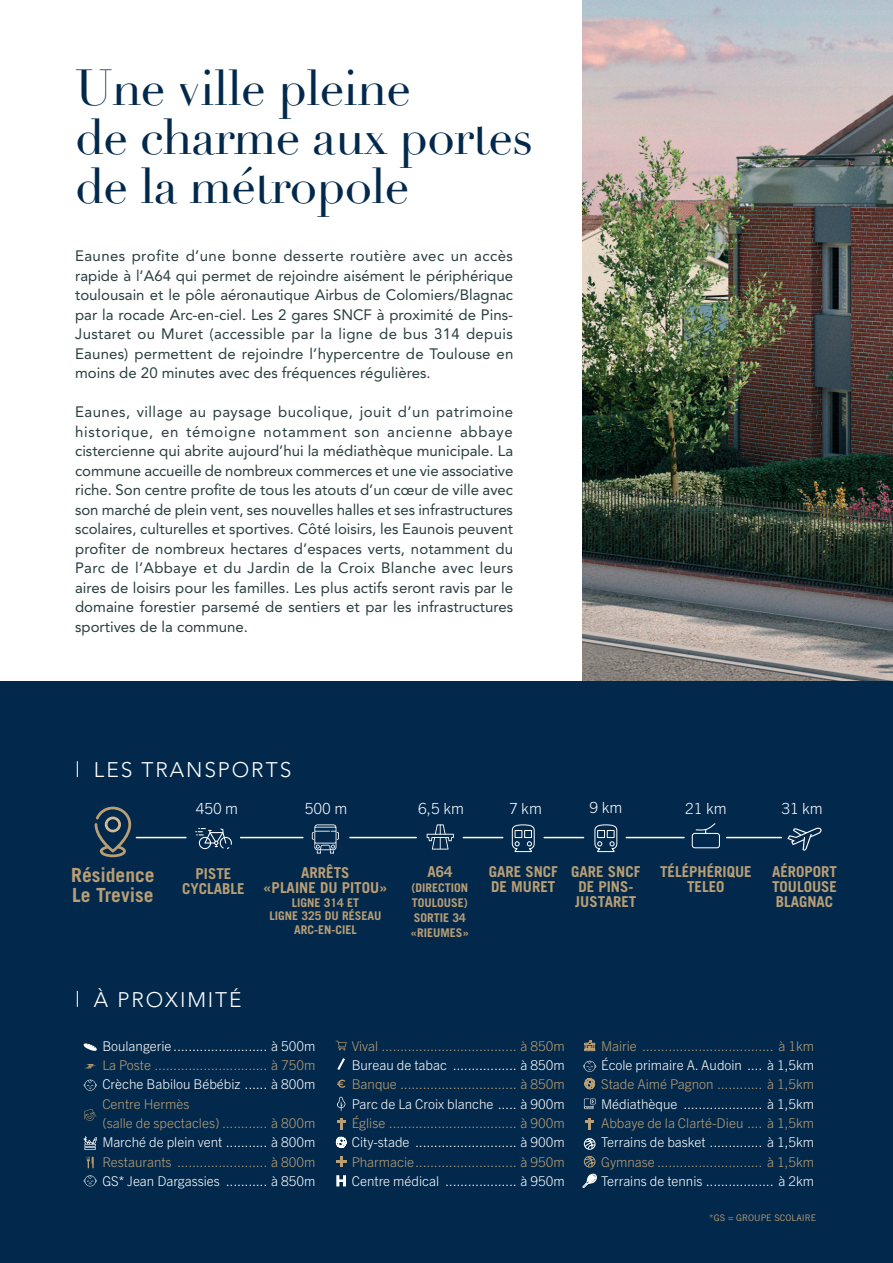
<style>
.page{position:relative;width:893px;height:1263px;background:#fff}
.page>*{position:absolute;margin:0;border:0;box-sizing:border-box;transform-origin:0 0}
.t1{font:49.5px/49.2px "Didot";letter-spacing:-.02em;color:#02294c}
.t2{font:300 21px "Avenir LT Std";letter-spacing:.09em;color:#fff}
.t3{font:700 19.5px/19.5px "Trade Gothic LT Std";color:#bb9f74}
.t4{font:300 15.45px "Trade Gothic Next LT Pro";color:#fff}
.t5{font:15px/19.5px "Avenir LT Std";color:#2a3d3f;text-align:justify}
.t6{font:700 15px/15px "Trade Gothic LT Std";color:#bb9f74;text-align:center}
.t7{font:300 13.5px/19.4px "Trade Gothic Next LT Pro";color:#bb9f74}
.t8{font:300 13.5px "Trade Gothic Next LT Pro";color:#fff}
.t9{font:700 12px/15px "Trade Gothic LT Std";color:#bb9f74}
.t10{font:9px "Trade Gothic LT Std";color:#bb9f74}
</style>
<div class="page">
<img style="left:583px;top:0;width:310px;height:681px">
<div style="left:0;top:681px;width:893px;height:582px;background:#02294c"></div>
<svg style="left:77px;top:761px;width:1px;height:16px"></svg>
<svg style="left:77px;top:991px;width:1px;height:16px"></svg>
<hr style="left:136px;top:837px;width:50px;height:1px;background:#fff">
<hr style="left:241px;top:837px;width:62px;height:1px;background:#fff">
<hr style="left:350px;top:837px;width:66px;height:1px;background:#fff">
<hr style="left:463px;top:837px;width:40px;height:1px;background:#fff">
<hr style="left:544px;top:837px;width:40px;height:1px;background:#fff">
<hr style="left:727px;top:837px;width:54px;height:1px;background:#fff">
<hr style="left:626px;top:837px;width:58px;height:1px;background:#fff">
<svg style="left:95px;top:807px;width:36px;height:50px"></svg>
<svg style="left:787px;top:827px;width:35px;height:23px"></svg>
<svg style="left:511px;top:824px;width:24px;height:28px"></svg>
<svg style="left:594px;top:824px;width:24px;height:28px"></svg>
<svg style="left:427px;top:824px;width:27px;height:25px"></svg>
<svg style="left:84px;top:1109px;width:13px;height:12px"></svg>
<svg style="left:584px;top:1138px;width:11px;height:11px"></svg>
<svg style="left:584px;top:1156px;width:11px;height:11px"></svg>
<svg style="left:585px;top:1118px;width:9px;height:11px"></svg>
<svg style="left:337px;top:1118px;width:9px;height:11px"></svg>
<svg style="left:85px;top:1064px;width:11px;height:4px"></svg>
<svg style="left:337px;top:1079px;width:8px;height:9px"></svg>
<svg style="left:336px;top:1041px;width:11px;height:9px"></svg>
<svg style="left:337px;top:1096px;width:8px;height:15px"></svg>
<svg style="left:195px;top:828px;width:37px;height:21px"></svg>
<svg style="left:312px;top:824px;width:27px;height:29px"></svg>
<svg style="left:336px;top:1137px;width:10px;height:11px"></svg>
<svg style="left:585px;top:1078px;width:10px;height:12px"></svg>
<svg style="left:691px;top:823px;width:29px;height:26px"></svg>
<svg style="left:83px;top:1043px;width:14px;height:8px"></svg>
<svg style="left:336px;top:1156px;width:10px;height:10px"></svg>
<svg style="left:84px;top:1080px;width:13px;height:11px"></svg>
<svg style="left:583px;top:1061px;width:13px;height:11px"></svg>
<svg style="left:84px;top:1175px;width:13px;height:11px"></svg>
<svg style="left:584px;top:1040px;width:11px;height:11px"></svg>
<svg style="left:84px;top:1136px;width:13px;height:13px"></svg>
<svg style="left:582px;top:1173px;width:15px;height:15px"></svg>
<svg style="left:336px;top:1175px;width:10px;height:11px"></svg>
<svg style="left:584px;top:1098px;width:11px;height:11px"></svg>
<svg style="left:337px;top:1058px;width:8px;height:12px"></svg>
<svg style="left:87px;top:1156px;width:7px;height:12px"></svg>
<h1 class="t1" style="left:75px;top:64px;width:460px">Une ville pleine<br>de charme aux portes de la métropole</h1>
<p class="t5" style="left:75px;top:246px;width:440px">Eaunes profite d’une bonne desserte routière avec un accès rapide à l’A64 qui permet de rejoindre aisément le périphérique toulousain et le pôle aéronautique Airbus de Colomiers/Blagnac par la rocade Arc-en-ciel. Les 2 gares SNCF à proximité de Pins-Justaret ou Muret (accessible par la ligne de bus 314 depuis Eaunes) permettent de rejoindre l’hypercentre de Toulouse en moins de 20 minutes avec des fréquences régulières.</p>
<p class="t5" style="left:75px;top:402px;width:440px">Eaunes, village au paysage bucolique, jouit d’un patrimoine historique, en témoigne notamment son ancienne abbaye cistercienne qui abrite aujourd’hui la médiathèque municipale. La commune accueille de nombreux commerces et une vie associative riche. Son centre profite de tous les atouts d’un cœur de ville avec son marché de plein vent, ses nouvelles halles et ses infrastructures scolaires, culturelles et sportives. Côté loisirs, les Eaunois peuvent profiter de nombreux hectares d’espaces verts, notamment du Parc de l’Abbaye et du Jardin de la Croix Blanche avec leurs aires de loisirs pour les familles. Les plus actifs seront ravis par le domaine forestier parsemé de sentiers et par les infrastructures sportives de la commune.</p>
<h2 class="t2" style="left:94px;top:757px;width:199px">LES TRANSPORTS</h2>
<p class="t4" style="left:196px;top:798px;width:44px">450 m</p>
<p class="t4" style="left:305px;top:798px;width:44px">500 m</p>
<p class="t4" style="left:418px;top:798px;width:47px">6,5 km</p>
<p class="t4" style="left:509px;top:798px;width:34px">7 km</p>
<p class="t4" style="left:590px;top:797px;width:34px">9 km</p>
<p class="t4" style="left:685px;top:798px;width:43px">21 km</p>
<p class="t4" style="left:781px;top:798px;width:43px">31 km</p>
<h3 class="t3" style="left:71px;top:865px;width:85px">Résidence<br>Le Trevise</h3>
<p class="t6" style="left:182px;top:866px;width:64px">PISTE<br>CYCLABLE</p>
<p class="t6" style="left:263px;top:865px;width:126px">ARRÊTS<br>«PLAINE DU PITOU»</p>
<p class="t9" style="left:269px;top:895px;width:114px;line-height:13.5px;text-align:center">LIGNE 314 ET<br>LIGNE 325 DU RÉSEAU<br>ARC-EN-CIEL</p>
<p class="t6" style="left:427px;top:864px;width:27px">A64</p>
<p class="t9" style="left:411px;top:880px;width:60px">(DIRECTION<br>TOULOUSE)<br>SORTIE 34 «RIEUMES»</p>
<p class="t6" style="left:489px;top:864px;width:71px;text-align:left">GARE SNCF<br>DE MURET</p>
<p class="t6" style="left:571px;top:864px;width:71px;text-align:left">GARE SNCF<br>DE PINS-<br>JUSTARET</p>
<p class="t6" style="left:660px;top:864px;width:93px">TÉLÉPHÉRIQUE<br>TELEO</p>
<p class="t6" style="left:772px;top:864px;width:67px;text-align:justify">AÉROPORT TOULOUSE BLAGNAC</p>
<h2 class="t2" style="left:94px;top:987px;width:149px">À PROXIMITÉ</h2>
<p class="t8" style="left:102px;top:1036px;width:215px">Boulangerie ......................... à 500m</p>
<p class="t7" style="left:102px;top:1054px;width:215px">La Poste .............................. à 750m</p>
<p class="t8" style="left:102px;top:1075px;width:215px">Crèche Babilou Bébébiz ...... à 800m</p>
<p class="t7" style="left:102px;top:1093px;width:215px">Centre Hermès<br>(salle de spectacles) ............ à 800m</p>
<p class="t8" style="left:102px;top:1133px;width:215px">Marché de plein vent ........... à 800m</p>
<p class="t7" style="left:102px;top:1151px;width:215px">Restaurants ........................ à 800m</p>
<p class="t8" style="left:102px;top:1172px;width:215px">GS* Jean Dargassies ........... à 850m</p>
<p class="t7" style="left:352px;top:1035px;width:215px">Vival .................................... à 850m</p>
<p class="t8" style="left:352px;top:1056px;width:215px">Bureau de tabac ................. à 850m</p>
<p class="t7" style="left:352px;top:1074px;width:215px">Banque ............................... à 850m</p>
<p class="t8" style="left:352px;top:1094px;width:215px">Parc de La Croix blanche ..... à 900m</p>
<p class="t7" style="left:352px;top:1112px;width:215px">Église .................................. à 900m</p>
<p class="t8" style="left:352px;top:1133px;width:215px">City-stade ........................... à 900m</p>
<p class="t7" style="left:352px;top:1151px;width:215px">Pharmacie ........................... à 950m</p>
<p class="t8" style="left:352px;top:1172px;width:215px">Centre médical ................... à 950m</p>
<p class="t7" style="left:601px;top:1035px;width:215px">Mairie ................................... à 1km</p>
<p class="t8" style="left:601px;top:1056px;width:215px">École primaire A. Audoin .... à 1,5km</p>
<p class="t7" style="left:601px;top:1074px;width:215px">Stade Aimé Pagnon ............ à 1,5km</p>
<p class="t8" style="left:601px;top:1094px;width:215px">Médiathèque ..................... à 1,5km</p>
<p class="t7" style="left:601px;top:1112px;width:215px">Abbaye de la Clarté-Dieu .... à 1,5km</p>
<p class="t8" style="left:601px;top:1133px;width:215px">Terrains de basket .............. à 1,5km</p>
<p class="t7" style="left:601px;top:1151px;width:215px">Gymnase ............................ à 1,5km</p>
<p class="t8" style="left:601px;top:1172px;width:215px">Terrains de tennis .................. à 2km</p>
<p class="t10" style="left:709px;top:1212px;width:109px">*GS = GROUPE SCOLAIRE</p>
</div>
